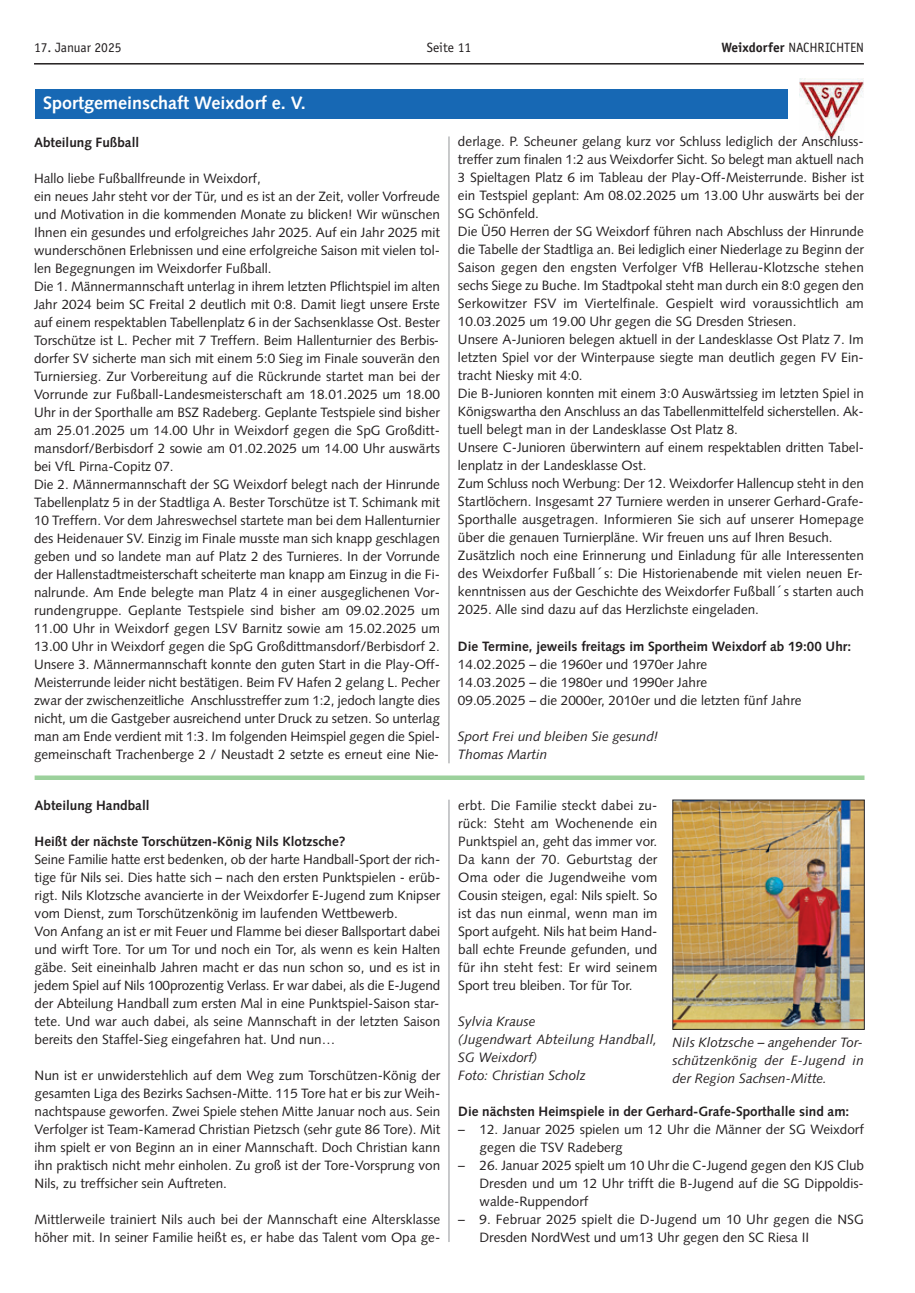
<style>
.page{position:relative;width:915px;height:1293px;background:#fff}
.page>*{position:absolute;margin:0;border:0;box-sizing:border-box;transform-origin:0 0}
.t1{font:700 18px "Syntax";color:#fff}
.t2{font:13.5px/18px "Syntax";color:#231f20}
.t3{font:700 13.5px "Syntax";color:#231f20}
.t4{font:italic 13.5px/18px "Syntax";color:#231f20}
.t5{font:13.5px "Officina Sans";letter-spacing:-.005em;color:#231f20}
.s1{font-weight:700}
.s2{font-family:"Lucida Grande"}
</style>
<div class="page">
<hr style="left:34px;top:63px;width:829px;height:2px;background:#231f20">
<hr style="left:448px;top:136px;width:1px;height:627px;background:#939598">
<div style="left:35px;top:89px;width:752px;height:30px;background:#1768b4"></div>
<img style="left:799px;top:79px;width:64px;height:63px">
<hr style="left:448px;top:799px;width:1px;height:443px;background:#939598">
<div style="left:35px;top:775px;width:829px;height:5px;background:#9cd19c"></div>
<img style="left:674px;top:801px;width:188px;height:226px">
<p class="t5" style="left:34px;top:43px;width:89px">17. Januar 2025</p>
<p class="t5" style="left:426px;top:43px;width:46px">Seite 11</p>
<p class="t5" style="left:721px;top:43px;width:144px"><span class="s1">Weixdorfer</span> NACHRICHTEN</p>
<h1 class="t1" style="left:43px;top:95px;width:264px">Sportgemeinschaft Weixdorf e. V.</h1>
<p class="t3" style="left:34px;top:136px;width:107px">Abteilung Fußball</p>
<p class="t2" style="left:34px;top:170px;width:407px">Hallo liebe Fußballfreunde in Weixdorf,<br>ein neues Jahr steht vor der Tür, und es ist an der Zeit, voller Vorfreude und Motivation in die kommenden Monate zu blicken! Wir wünschen Ihnen ein gesundes und erfolgreiches Jahr 2025. Auf ein Jahr 2025 mit wunderschönen Erlebnissen und eine erfolgreiche Saison mit vielen tol&shy;len Begegnungen im Weixdorfer Fußball.<br>Die 1. Männermannschaft unterlag in ihrem letzten Pflichtspiel im alten Jahr 2024 beim SC Freital 2 deutlich mit 0:8. Damit liegt unsere Erste auf einem respektablen Tabellenplatz 6 in der Sachsenklasse Ost. Bester Torschütze ist L. Pecher mit 7 Treffern. Beim Hallenturnier des Berbis&shy;dorfer SV sicherte man sich mit einem 5:0 Sieg im Finale souverän den Turniersieg. Zur Vorbereitung auf die Rückrunde startet man bei der Vorrunde zur Fußball-Landesmeisterschaft am 18.01.2025 um 18.00<br>Uhr in der Sporthalle am BSZ Radeberg. Geplante Testspiele sind bisher am 25.01.2025 um 14.00 Uhr in Weixdorf gegen die SpG Großditt&shy;mansdorf/Berbisdorf 2 sowie am 01.02.2025 um 14.00 Uhr auswärts bei VfL Pirna-Copitz 07.<br>Die 2. Männermannschaft der SG Weixdorf belegt nach der Hinrunde Tabellenplatz 5 in der Stadtliga A. Bester Torschütze ist T. Schimank mit 10 Treffern. Vor dem Jahreswechsel startete man bei dem Hallenturnier des Heidenauer SV. Einzig im Finale musste man sich knapp geschlagen geben und so landete man auf Platz 2 des Turnieres. In der Vorrunde der Hallenstadtmeisterschaft scheiterte man knapp am Einzug in die Fi&shy;nalrunde. Am Ende belegte man Platz 4 in einer ausgeglichenen Vor&shy;rundengruppe. Geplante Testspiele sind bisher am 09.02.2025 um 11.00 Uhr in Weixdorf gegen LSV Barnitz sowie am 15.02.2025 um 13.00 Uhr in Weixdorf gegen die SpG Großdittmansdorf/Berbisdorf 2.<br>Unsere 3. Männermannschaft konnte den guten Start in die Play-Off-Meisterrunde leider nicht bestätigen. Beim FV Hafen 2 gelang L. Pecher zwar der zwischenzeitliche Anschlusstreffer zum 1:2, jedoch langte dies nicht, um die Gastgeber ausreichend unter Druck zu setzen. So unterlag man am Ende verdient mit 1:3. Im folgenden Heimspiel gegen die Spiel&shy;gemeinschaft Trachenberge 2 / Neustadt 2 setzte es erneut eine Nie-</p>
<p class="t3" style="left:35px;top:799px;width:116px">Abteilung Handball</p>
<p class="t3" style="left:35px;top:835px;width:312px">Heißt der nächste Torschützen-König Nils Klotzsche?</p>
<p class="t2" style="left:35px;top:851px;width:407px">Seine Familie hatte erst bedenken, ob der harte Handball-Sport der rich&shy;tige für Nils sei. Dies hatte sich – nach den ersten Punktspielen - erüb&shy;rigt. Nils Klotzsche avancierte in der Weixdorfer E-Jugend zum Knipser vom Dienst, zum Torschützenkönig im laufenden Wettbewerb.<br>Von Anfang an ist er mit Feuer und Flamme bei dieser Ballsportart dabei und wirft Tore. Tor um Tor und noch ein Tor, als wenn es kein Halten gäbe. Seit eineinhalb Jahren macht er das nun schon so, und es ist in jedem Spiel auf Nils 100prozentig Verlass. Er war dabei, als die E-Jugend der Abteilung Handball zum ersten Mal in eine Punktspiel-Saison star&shy;tete. Und war auch dabei, als seine Mannschaft in der letzten Saison bereits den Staffel-Sieg eingefahren hat. Und nun…</p>
<p class="t2" style="left:35px;top:1067px;width:407px;text-align:justify">Nun ist er unwiderstehlich auf dem Weg zum Torschützen-König der gesamten Liga des Bezirks Sachsen-Mitte. 115 Tore hat er bis zur Weih&shy;nachtspause geworfen. Zwei Spiele stehen Mitte Januar noch aus. Sein Verfolger ist Team-Kamerad Christian Pietzsch (sehr gute 86 Tore). Mit ihm spielt er von Beginn an in einer Mannschaft. Doch Christian kann ihn praktisch nicht mehr einholen. Zu groß ist der Tore-Vorsprung von Nils, zu treffsicher sein Auftreten.</p>
<p class="t2" style="left:35px;top:1211px;width:407px">Mittlerweile trainiert Nils auch bei der Mannschaft eine Altersklasse höher mit. In seiner Familie heißt es, er habe das Talent vom Opa ge-</p>
<p class="t2" style="left:458px;top:134px;width:407px">derlage. P. Scheuner gelang kurz vor Schluss lediglich der Anschluss&shy;treffer zum finalen 1:2 aus Weixdorfer Sicht. So belegt man aktuell nach 3 Spieltagen Platz 6 im Tableau der Play-Off-Meisterrunde. Bisher ist ein Testspiel geplant: Am 08.02.2025 um 13.00 Uhr auswärts bei der SG Schönfeld.<br>Die Ü50 Herren der SG Weixdorf führen nach Abschluss der Hinrunde die Tabelle der Stadtliga an. Bei lediglich einer Niederlage zu Beginn der Saison gegen den engsten Verfolger VfB Hellerau-Klotzsche stehen sechs Siege zu Buche. Im Stadtpokal steht man durch ein 8:0 gegen den Serkowitzer FSV im Viertelfinale. Gespielt wird voraussichtlich am 10.03.2025 um 19.00 Uhr gegen die SG Dresden Striesen.<br>Unsere A-Junioren belegen aktuell in der Landesklasse Ost Platz 7. Im letzten Spiel vor der Winterpause siegte man deutlich gegen FV Ein&shy;tracht Niesky mit 4:0.<br>Die B-Junioren konnten mit einem 3:0 Auswärtssieg im letzten Spiel in Königswartha den Anschluss an das Tabellenmittelfeld sicherstellen. Ak&shy;tuell belegt man in der Landesklasse Ost Platz 8.<br>Unsere C-Junioren überwintern auf einem respektablen dritten Tabel&shy;lenplatz in der Landesklasse Ost.<br>Zum Schluss noch Werbung: Der 12. Weixdorfer Hallencup steht in den Startlöchern. Insgesamt 27 Turniere werden in unserer Gerhard-Grafe-Sporthalle ausgetragen. Informieren Sie sich auf unserer Homepage über die genauen Turnierpläne. Wir freuen uns auf Ihren Besuch.<br>Zusätzlich noch eine Erinnerung und Einladung für alle Interessenten des Weixdorfer Fußball<span class="s2">´</span>s: Die Historienabende mit vielen neuen Er&shy;kenntnissen aus der Geschichte des Weixdorfer Fußball<span class="s2">´</span>s starten auch 2025. Alle sind dazu auf das Herzlichste eingeladen.</p>
<p class="t3" style="left:458px;top:640px;width:394px">Die Termine, jeweils freitags im Sportheim Weixdorf ab 19:00 Uhr:</p>
<p class="t2" style="left:458px;top:656px;width:345px">14.02.2025 – die 1960er und 1970er Jahre<br>14.03.2025 – die 1980er und 1990er Jahre<br>09.05.2025 – die 2000er, 2010er und die letzten fünf Jahre</p>
<p class="t4" style="left:458px;top:728px;width:202px">Sport Frei und bleiben Sie gesund!<br>Thomas Martin</p>
<p class="t2" style="left:458px;top:797px;width:200px;text-align:justify">erbt. Die Familie steckt dabei zu&shy;rück: Steht am Wochenende ein Punktspiel an, geht das immer vor.<br>Da kann der 70. Geburtstag der Oma oder die Jugendweihe vom Cousin steigen, egal: Nils spielt. So ist das nun einmal, wenn man im Sport aufgeht. Nils hat beim Hand&shy;ball echte Freunde gefunden, und für ihn steht fest: Er wird seinem Sport treu bleiben. Tor für Tor.</p>
<p class="t4" style="left:458px;top:1013px;width:200px">Sylvia Krause<br>(Jugendwart Abteilung Handball,<br>SG Weixdorf)<br>Foto: Christian Scholz</p>
<p class="t3" style="left:458px;top:1105px;width:392px">Die nächsten Heimspiele in der Gerhard-Grafe-Sporthalle sind am:</p>
<p class="t2" style="left:479px;top:1121px;width:386px;text-indent:-21px">– 12. Januar 2025 spielen um 12 Uhr die Männer der SG Weixdorf gegen die TSV Radeberg</p>
<p class="t2" style="left:479px;top:1157px;width:386px;text-align:justify;text-indent:-21px">– 26. Januar 2025 spielt um 10 Uhr die C-Jugend gegen den KJS Club Dresden und um 12 Uhr trifft die B-Jugend auf die SG Dippoldis&shy;walde-Ruppendorf</p>
<p class="t2" style="left:479px;top:1211px;width:386px;text-indent:-21px">– 9. Februar 2025 spielt die D-Jugend um 10 Uhr gegen die NSG<br>Dresden NordWest und um13 Uhr gegen den SC Riesa II</p>
<p class="t4" style="left:672px;top:1034px;width:193px;text-align:justify">Nils Klotzsche – angehender Tor&shy;schützenkönig der E-Jugend in der Region Sachsen-Mitte.</p>
</div>
